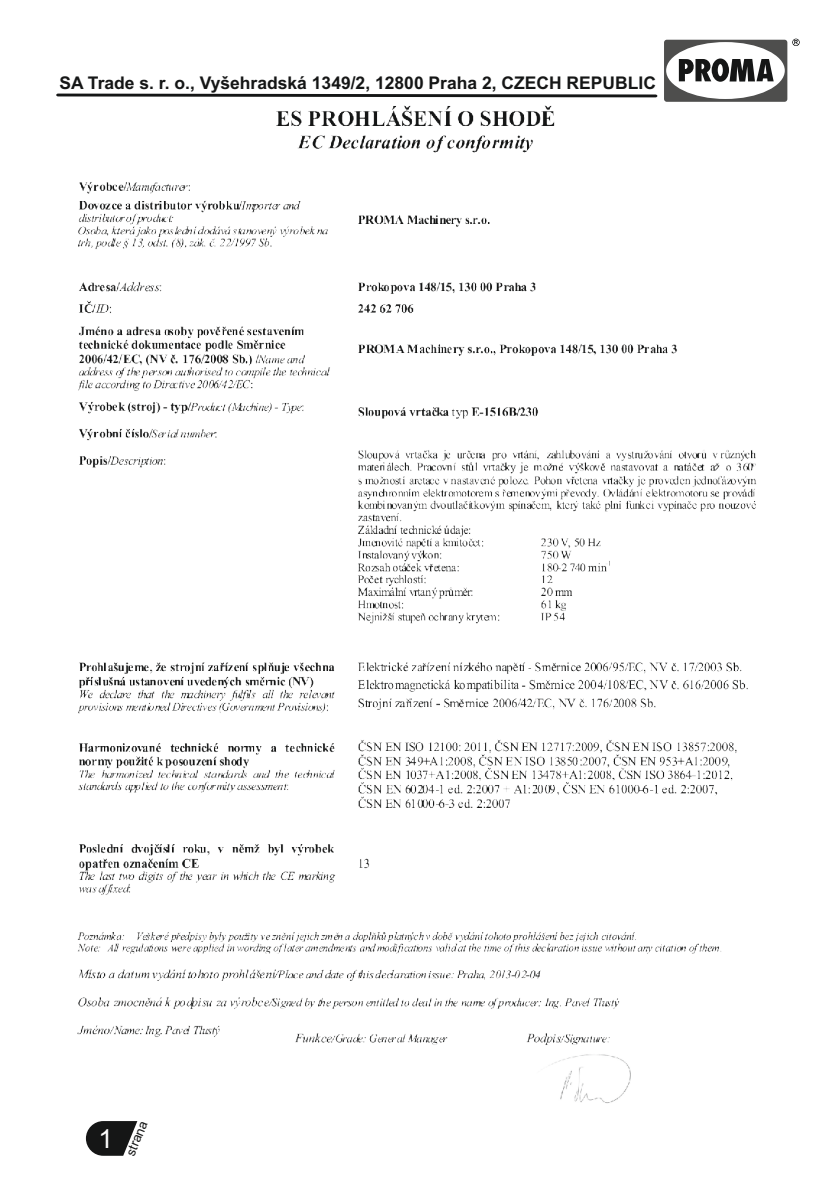
<style>
.page{position:relative;width:840px;height:1191px;background:#fff}
.page>*{position:absolute;margin:0;border:0;box-sizing:border-box;transform-origin:0 0}
.t1{font:26.2px "Arial";color:#fff}
.t2{font:700 17.4px "Arial";color:#151616}
.t3{font:13.2px "Arial";color:#151616}
</style>
<div class="page">
<svg style="left:86px;top:1121px;width:51px;height:34px"></svg>
<svg style="left:664px;top:39px;width:135px;height:63px"></svg>
<svg style="left:56px;top:94px;width:15px;height:3px"></svg>
<img style="left:71px;top:77px;width:691px;height:1026px">
<p class="t2" style="left:59px;top:77px;width:597px">SA Trade s. r. o., Vyšehradská 1349/2, 12800 Praha 2, CZECH REPUBLIC</p>
<h1 class="t1" style="left:99px;top:1129px;width:16px">1</h1>
<p class="t3" style="left:125px;top:1153px;width:38px;rotate:-68deg">strana</p>
</div>
